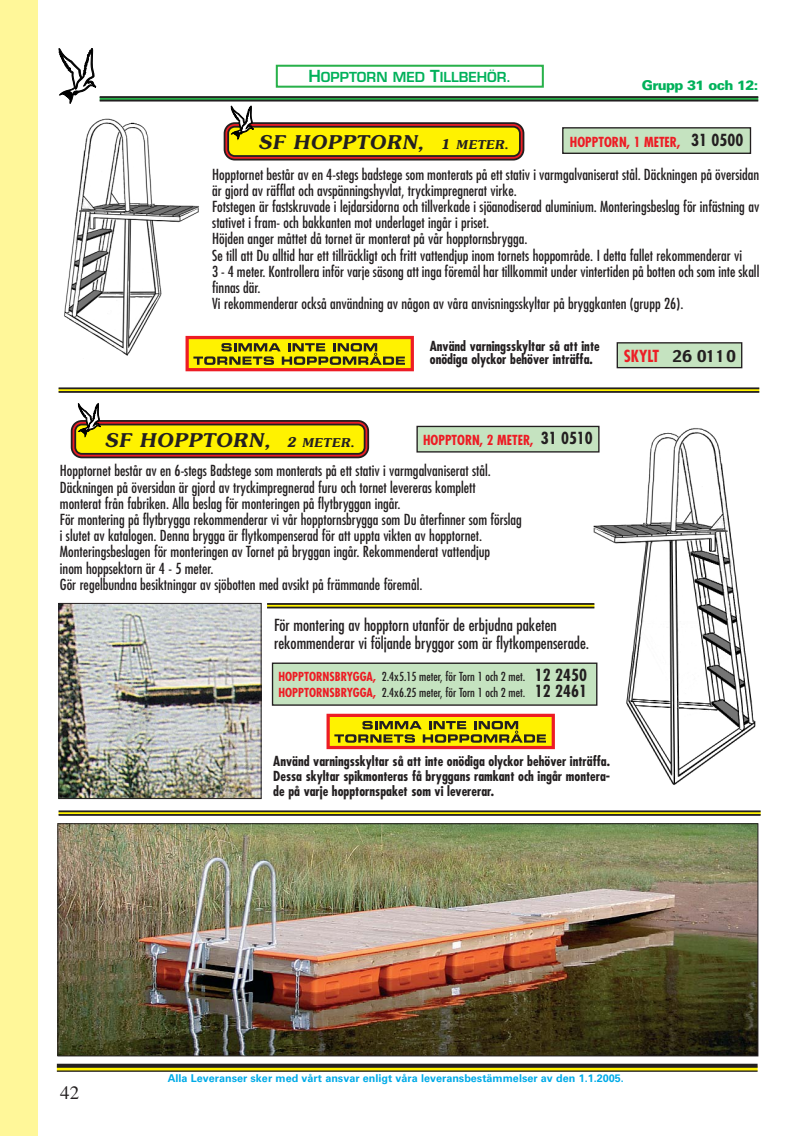
<style>
.page{position:relative;width:803px;height:1136px;background:#fff}
.page>*{position:absolute;margin:0;border:0;box-sizing:border-box;transform-origin:0 0}
.t1{font:italic 600 18.9px "Souvenir";letter-spacing:.04em;color:#231f20}
.t2{font:18.9px "Times";color:#231f20}
.t3{font:condensed 16.2px/17.5px "Futura";color:#231f20}
.t4{font:16.2px "Charcoal";letter-spacing:.025em;color:#231f20}
.t5{font:condensed 14.85px/16.2px "Futura";color:#231f20}
.t6{font:700 condensed 13.5px/14.9px "Futura";color:#231f20}
.t7{font:700 condensed 13.5px "Futura";color:#ed1c24}
.t8{font:600 13.5px "Eurostile";color:#00b15a}
.t9{font:900 13.5px "Univers";letter-spacing:-.045em;color:#00b15a}
.t10{font:condensed 12.15px/16.2px "Futura";color:#231f20}
.t11{font:700 10.8px "Univers";color:#00abe7}
.s1{font-size:16.2px}
.s2{font-size:13.5px}
.s3{font-size:12.15px}
.s4{font-size:16.2px;color:#231f20}
.s5{font-family:"Futura";font-weight:700;font-stretch:condensed;color:#ed1e25}
.s6{font-weight:700;color:#ed1c24}
.s7{font-weight:700;font-size:16.2px}
</style>
<div class="page">
<div style="left:276px;top:65px;width:268px;height:23px;border:2px solid #28b14a"></div>
<img style="left:591px;top:425px;width:165px;height:360px">
<img style="left:64px;top:118px;width:135px;height:238px">
<svg style="left:326px;top:713px;width:229px;height:36px;background:#ce9c13"></svg>
<img style="left:61px;top:605px;width:198px;height:192px">
<div style="left:59px;top:603px;width:202px;height:196px;border:1px solid #231f20"></div>
<svg style="left:59px;top:812px;width:701px;height:2px"></svg>
<hr style="left:59px;top:810px;width:701px;height:2px;background:#231f20">
<hr style="left:59px;top:814px;width:701px;height:1px;background:#231f20">
<div style="left:417px;top:426px;width:181px;height:26px;background:#c5e3c0"></div>
<div style="left:416px;top:426px;width:183px;height:26px;border:1px solid #231f20"></div>
<div style="left:562px;top:128px;width:188px;height:25px;background:#c5e3c0"></div>
<div style="left:562px;top:127px;width:189px;height:27px;border:1px solid #231f20"></div>
<svg style="left:59px;top:389px;width:700px;height:2px"></svg>
<hr style="left:59px;top:387px;width:700px;height:2px;background:#231f20">
<hr style="left:59px;top:391px;width:700px;height:2px;background:#231f20">
<div style="left:183px;top:332px;width:237px;height:42px;background:linear-gradient(to right,#fff,#fff)"></div>
<svg style="left:185px;top:336px;width:229px;height:35px;background:#cd9b0e"></svg>
<svg style="left:223px;top:105px;width:302px;height:56px"></svg>
<svg style="left:70px;top:403px;width:300px;height:56px"></svg>
<div style="left:272px;top:754px;width:344px;height:51px;background:#fff"></div>
<div style="left:272px;top:663px;width:324px;height:42px;background:#c5e3c0"></div>
<div style="left:272px;top:662px;width:325px;height:43px;border:1px solid #231f20"></div>
<div style="left:617px;top:343px;width:124px;height:24px;background:#c5e3c0"></div>
<div style="left:616px;top:342px;width:126px;height:26px;border:1px solid #231f20"></div>
<div style="left:272px;top:616px;width:338px;height:42px;background:#fff"></div>
<hr style="left:267px;top:604px;width:327px;height:3px;background:#fff200">
<hr style="left:267px;top:603px;width:327px;height:2px;background:#231f20">
<hr style="left:267px;top:606px;width:327px;height:2px;background:#231f20">
<svg style="left:57px;top:1067px;width:700px;height:3px;background:#c5bb08"></svg>
<svg style="left:57px;top:1063px;width:700px;height:4px;background:#4a4748"></svg>
<hr style="left:57px;top:1070px;width:700px;height:1px;background:#231f20">
<div style="left:0;top:0;width:38px;height:1135px;background:#fff799"></div>
<svg style="left:100px;top:98px;width:658px;height:2px"></svg>
<hr style="left:100px;top:96px;width:658px;height:2px;background:#231f20">
<hr style="left:100px;top:100px;width:658px;height:1px;background:#231f20">
<svg style="left:59px;top:48px;width:37px;height:56px"></svg>
<img style="left:60px;top:825px;width:696px;height:229px">
<div style="left:58px;top:823px;width:700px;height:233px;border:1px solid #231f20"></div>
<p class="t8" style="left:308px;top:72px;width:204px"><span class="s1">H</span>OPPTORN MED <span class="s1">T</span>ILLBEHÖR.</p>
<p class="t1" style="left:258px;top:134px;width:252px">SF HOPPTORN, <span class="s2">1</span> <span class="s3">METER.</span></p>
<p class="t9" style="left:641px;top:81px;width:118px">Grupp 31 och 12:</p>
<p class="t7" style="left:570px;top:136px;width:175px">HOPPTORN, 1 METER, <span class="s4">31 0500</span></p>
<p class="t5" style="left:212px;top:167px;width:548px">Hopptornet består av en 4-stegs badstege som monterats på ett stativ i varmgalvaniserat stål. Däckningen på översidan är gjord av räfflat och avspänningshyvlat, tryckimpregnerat virke.<br>Fotstegen är fastskruvade i lejdarsidorna och tillverkade i sjöanodiserad aluminium. Monteringsbeslag för infästning av stativet i fram- och bakkanten mot underlaget ingår i priset.<br>Höjden anger måttet då tornet är monterat på vår hopptornsbrygga.<br>Se till att Du alltid har ett tillräckligt och fritt vattendjup inom tornets hoppområde. I detta fallet rekommenderar vi<br>3 - 4 meter. Kontrollera inför varje säsong att inga föremål har tillkommit under vintertiden på botten och som inte skall finnas där.<br>Vi rekommenderar också användning av någon av våra anvisningsskyltar på bryggkanten (grupp 26).</p>
<p class="t6" style="left:430px;top:340px;width:171px;line-height:13.5px">Använd varningsskyltar så att inte onödiga olyckor behöver inträffa.</p>
<p class="t4" style="left:623px;top:350px;width:113px"><span class="s5">SKYLT</span> 26 0110</p>
<p class="t1" style="left:105px;top:432px;width:251px">SF HOPPTORN, <span class="s2">2</span> <span class="s3">METER.</span></p>
<p class="t7" style="left:423px;top:433px;width:171px">HOPPTORN, 2 METER, <span class="s4">31 0510</span></p>
<p class="t5" style="left:60px;top:464px;width:463px">Hopptornet består av en 6-stegs Badstege som monterats på ett stativ i varmgalvaniserat stål.<br>Däckningen på översidan är gjord av tryckimpregnerad furu och tornet levereras komplett<br>monterat från fabriken. Alla beslag för monteringen på flytbryggan ingår.<br>För montering på flytbrygga rekommenderar vi vår hopptornsbrygga som Du återfinner som förslag i slutet av katalogen. Denna brygga är flytkompenserad för att uppta vikten av hopptornet.<br>Monteringsbeslagen för monteringen av Tornet på bryggan ingår. Rekommenderat vattendjup<br>inom hoppsektorn är 4 - 5 meter.<br>Gör regelbundna besiktningar av sjöbotten med avsikt på främmande föremål.</p>
<p class="t3" style="left:274px;top:618px;width:317px">För montering av hopptorn utanför de erbjudna paketen rekommenderar vi följande bryggor som är flytkompenserade.</p>
<p class="t10" style="left:278px;top:669px;width:310px"><span class="s6">HOPPTORNSBRYGGA,</span> 2.4x5.15 meter, för Torn 1 och 2 met. <span class="s7">12 2450<br></span><span class="s6">HOPPTORNSBRYGGA,</span> 2.4x6.25 meter, för Torn 1 och 2 met. <span class="s7">12 2461</span></p>
<p class="t6" style="left:273px;top:755px;width:338px;text-align:justify">Använd varningsskyltar så att inte onödiga olyckor behöver inträffa.<br>Dessa skyltar spikmonteras få bryggans ramkant och ingår montera&shy;de på varje hopptornspaket som vi levererar.</p>
<p class="t2" style="left:60px;top:1085px;width:20px">42</p>
<p class="t11" style="left:168px;top:1074px;width:457px">Alla Leveranser sker med vårt ansvar enligt våra leveransbestämmelser av den 1.1.2005.</p>
</div>
